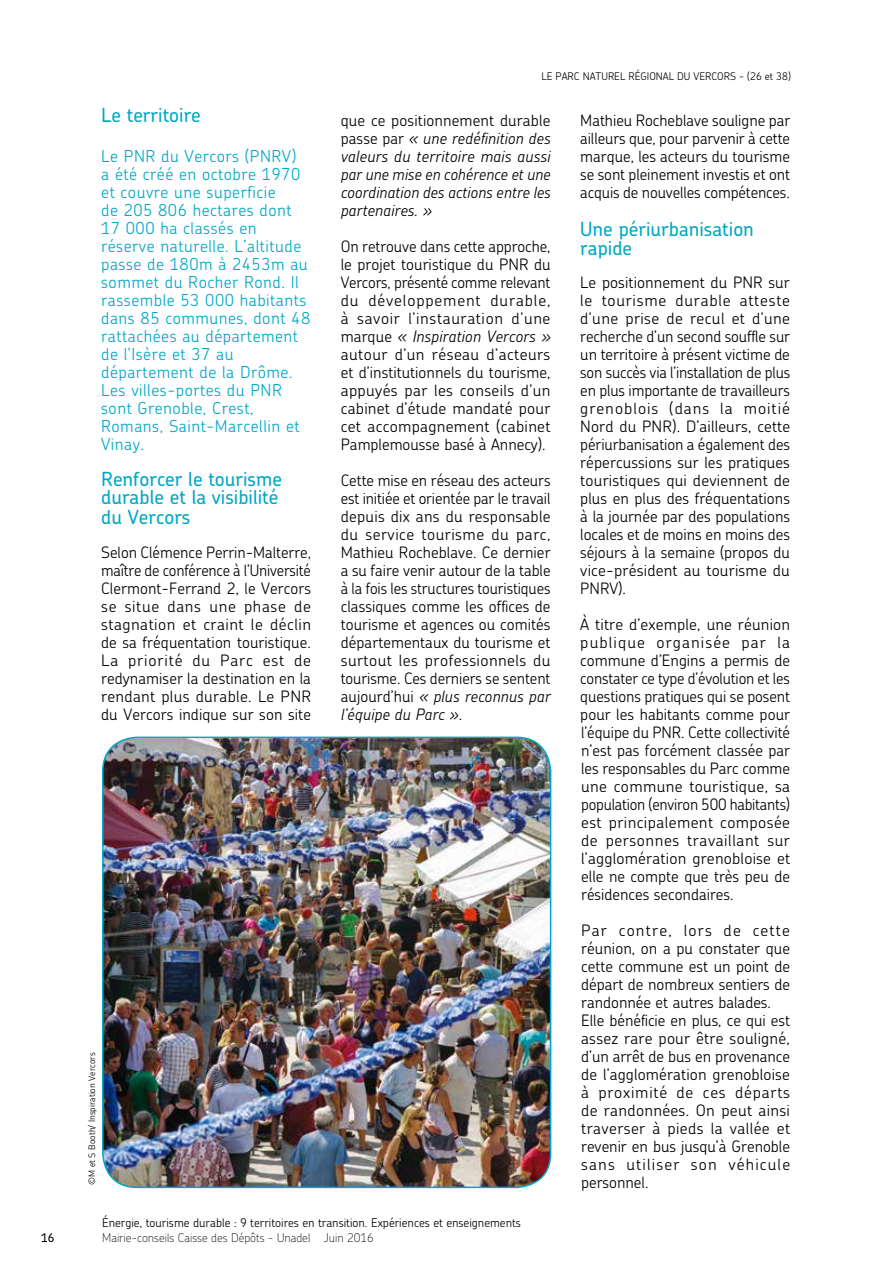
<style>
.page{position:relative;width:893px;height:1263px;background:#fff}
.page>*{position:absolute;margin:0;border:0;box-sizing:border-box;transform-origin:0 0}
.t1{font:500 19.5px/18.8px "Chevin";color:#00a8c6}
.t2{font:300 16.5px/18px "Chevin";letter-spacing:.03em;color:#00a8c6}
.t3{font:300 15.75px/18px "Chevin";color:#000;text-align:justify}
.t4{font:italic 300 15.75px/18px "Chevin";color:#000;text-align:justify}
.t5{font:300 12px "Chevin";color:#000}
.t6{font:100 12px "Chevin";color:#000}
.t7{font:500 12px "Chevin";color:#000}
.t8{font:300 10.5px "Chevin";color:#000}
.t9{font:300 9px "Chevin";color:#000}
.s1{font-style:normal}
.s2{font-style:italic}
</style>
<div class="page">
<img style="left:103px;top:738px;width:448px;height:449px">
<div style="left:102px;top:737px;width:449px;height:451px;border:2px solid #00a8c6;border-radius:34px"></div>
<p class="t7" style="left:41px;top:1230px;width:15px">16</p>
<p class="t1" style="left:101px;top:105px;width:101px">Le territoire</p>
<p class="t2" style="left:101px;top:147px;width:211px">Le PNR du Vercors (PNRV)<br>a été créé en octobre 1970 et couvre une superficie<br>de 205 806 hectares dont<br>17 000 ha classés en réserve naturelle. L’altitude passe de 180m à 2453m au sommet du Rocher Rond. Il rassemble 53 000 habitants dans 85 communes, dont 48 rattachées au département de l’Isère et 37 au département de la Drôme.<br>Les villes-portes du PNR sont Grenoble, Crest,<br>Romans, Saint-Marcellin et<br>Vinay.</p>
<p class="t1" style="left:101px;top:469px;width:182px">Renforcer le tourisme durable et la visibilité du Vercors</p>
<p class="t3" style="left:101px;top:543px;width:211px">Selon Clémence Perrin-Malterre, maître de conférence à l’Université Clermont-Ferrand 2, le Vercors se situe dans une phase de stagnation et craint le déclin de sa fréquentation touristique.<br>La priorité du Parc est de redynamiser la destination en la rendant plus durable. Le PNR du Vercors indique sur son site</p>
<p class="t9" style="left:86px;top:1185px;width:134px;rotate:-90deg">©M et S Booth/ Inspiration Vercors</p>
<p class="t8" style="left:541px;top:70px;width:251px">LE PARC NATUREL RÉGIONAL DU VERCORS - (26 et 38)</p>
<p class="t4" style="left:341px;top:111px;width:211px"><span class="s1">que ce positionnement durable passe par</span> « une redéfinition des valeurs du territoire mais aussi par une mise en cohérence et une coordination des actions entre les partenaires. »</p>
<p class="t3" style="left:341px;top:237px;width:211px">On retrouve dans cette approche, le projet touristique du PNR du Vercors, présenté comme relevant du développement durable, à savoir l’instauration d’une marque <span class="s2">« Inspiration Vercors » </span>autour d’un réseau d’acteurs et d’institutionnels du tourisme, appuyés par les conseils d’un cabinet d’étude mandaté pour cet accompagnement (cabinet Pamplemousse basé à Annecy).</p>
<p class="t3" style="left:341px;top:471px;width:211px">Cette mise en réseau des acteurs est initiée et orientée par le travail depuis dix ans du responsable du service tourisme du parc, Mathieu Rocheblave. Ce dernier a su faire venir autour de la table à la fois les structures touristiques classiques comme les offices de tourisme et agences ou comités départementaux du tourisme et surtout les professionnels du tourisme. Ces derniers se sentent aujourd’hui <span class="s2">« plus reconnus par l’équipe du Parc »</span>.</p>
<p class="t3" style="left:580px;top:111px;width:211px">Mathieu Rocheblave souligne par ailleurs que, pour parvenir à cette marque, les acteurs du tourisme se sont pleinement investis et ont acquis de nouvelles compétences.</p>
<p class="t1" style="left:580px;top:218px;width:175px;line-height:19.5px">Une périurbanisation rapide</p>
<p class="t3" style="left:580px;top:273px;width:211px">Le positionnement du PNR sur le tourisme durable atteste d’une prise de recul et d’une recherche d’un second souffle sur un territoire à présent victime de son succès via l’installation de plus en plus importante de travailleurs grenoblois (dans la moitié Nord du PNR). D’ailleurs, cette périurbanisation a également des répercussions sur les pratiques touristiques qui deviennent de plus en plus des fréquentations à la journée par des populations locales et de moins en moins des séjours à la semaine (propos du vice-président au tourisme du PNRV).</p>
<p class="t3" style="left:580px;top:615px;width:211px">À titre d’exemple, une réunion publique organisée par la commune d’Engins a permis de constater ce type d’évolution et les questions pratiques qui se posent pour les habitants comme pour l’équipe du PNR. Cette collectivité n’est pas forcément classée par les responsables du Parc comme une commune touristique, sa population (environ 500 habitants) est principalement composée de personnes travaillant sur l’agglomération grenobloise et elle ne compte que très peu de résidences secondaires.</p>
<p class="t3" style="left:581px;top:921px;width:211px;text-align:left">Par contre, lors de cette réunion, on a pu constater que cette commune est un point de départ de nombreux sentiers de randonnée et autres balades.<br>Elle bénéficie en plus, ce qui est assez rare pour être souligné, d’un arrêt de bus en provenance de l’agglomération grenobloise à proximité de ces départs de randonnées. On peut ainsi traverser à pieds la vallée et revenir en bus jusqu’à Grenoble sans utiliser son véhicule</p>
<p class="t3" style="left:581px;top:1173px;width:69px">personnel.</p>
<p class="t5" style="left:102px;top:1215px;width:420px">Énergie, tourisme durable : 9 territoires en transition. Expériences et enseignements</p>
<p class="t6" style="left:102px;top:1230px;width:273px">Mairie-conseils Caisse des Dépôts - Unadel Juin 2016</p>
</div>
